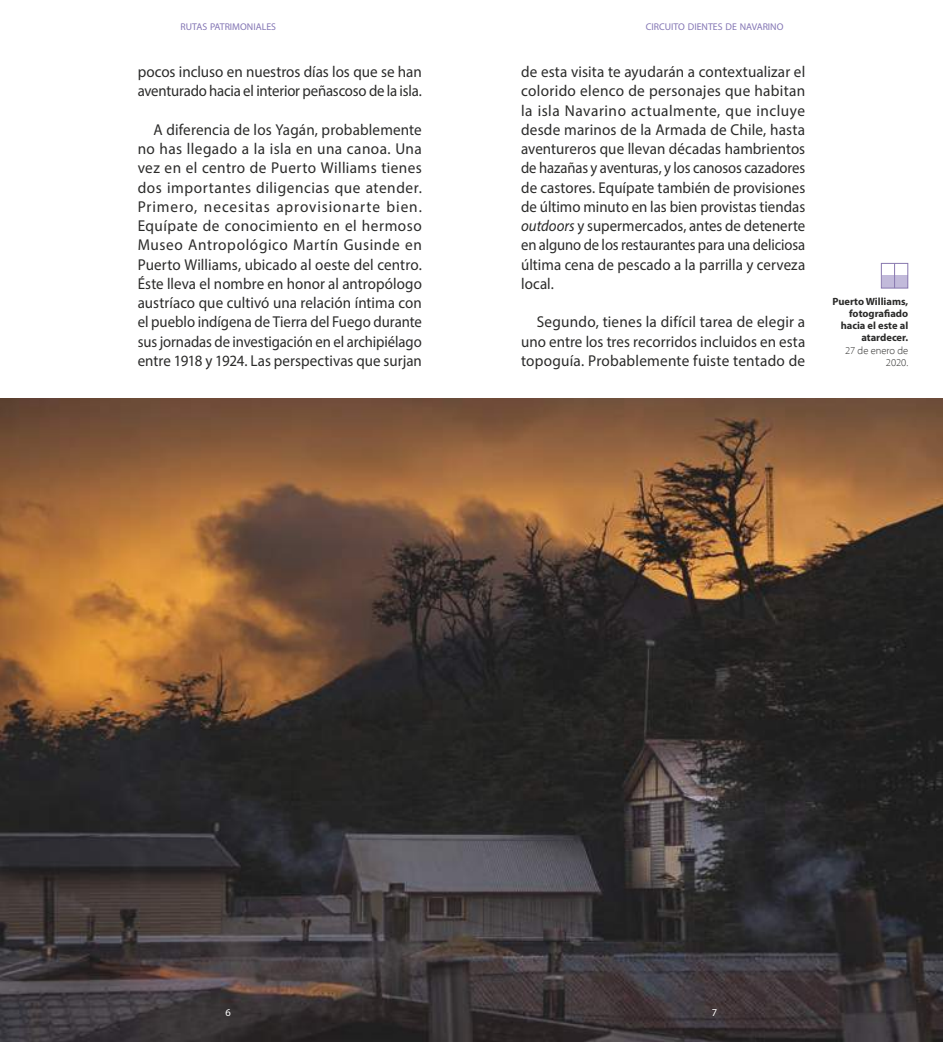
<style>
.page{position:relative;width:943px;height:1042px;background:#fff}
.page>*{position:absolute;margin:0;border:0;box-sizing:border-box;transform-origin:0 0}
.t1{font:15.75px/19.2px "Myriad Pro";color:#2b2b2a;text-align:justify;scale:.96 1}
.t2{font:15.75px/19.2px "Myriad Pro";color:#2b2b2a;text-align:justify}
.t3{font:700 10.5px/12.2px "Myriad Pro";color:#2b2b2a;text-align:right}
.t4{font:300 10.5px/12.2px "Myriad Pro";color:#2b2b2a;text-align:right}
.t5{font:10.5px "Myriad Pro";color:#fff}
.t6{font:9.8px "Myriad Pro";color:#8476b4}
.s1{font-style:italic}
</style>
<div class="page">
<img style="left:0;top:398px;width:943px;height:644px">
<div style="left:881px;top:276px;width:26px;height:12px;background:#c2bada"></div>
<div style="left:880px;top:263px;width:28px;height:25px;border:1px solid #8878af"></div>
<svg style="left:894px;top:263px;width:1px;height:25px"></svg>
<p class="t6" style="left:181px;top:21px;width:97px">RUTAS PATRIMONIALES</p>
<p class="t6" style="left:646px;top:21px;width:139px">CIRCUITO DIENTES DE NAVARINO</p>
<p class="t1" style="left:138px;top:62px;width:297px">pocos incluso en nuestros días los que se han aventurado hacia el interior peñascoso de la isla.</p>
<p class="t1" style="left:138px;top:120px;width:297px;text-indent:16px">A diferencia de los Yagán, probablemente no has llegado a la isla en una canoa. Una vez en el centro de Puerto Williams tienes dos importantes diligencias que atender.<br>Primero, necesitas aprovisionarte bien.<br>Equípate de conocimiento en el hermoso Museo Antropológico Martín Gusinde en Puerto Williams, ubicado al oeste del centro.<br>Éste lleva el nombre en honor al antropólogo austríaco que cultivó una relación íntima con el pueblo indígena de Tierra del Fuego durante sus jornadas de investigación en el archipiélago entre 1918 y 1924. Las perspectivas que surjan</p>
<p class="t1" style="left:521px;top:62px;width:297px">de esta visita te ayudarán a contextualizar el colorido elenco de personajes que habitan la isla Navarino actualmente, que incluye desde marinos de la Armada de Chile, hasta aventureros que llevan décadas hambrientos de hazañas y aventuras, y los canosos cazadores de castores. Equípate también de provisiones de último minuto en las bien provistas tiendas <span class="s1">outdoors</span> y supermercados, antes de detenerte en alguno de los restaurantes para una deliciosa última cena de pescado a la parrilla y cerveza local.</p>
<p class="t2" style="left:521px;top:312px;width:286px;text-indent:16px">Segundo, tienes la difícil tarea de elegir a uno entre los tres recorridos incluidos en esta topoguía. Probablemente fuiste tentado de</p>
<p class="t3" style="left:832px;top:295px;width:77px">Puerto Williams, fotografiado hacia el este al atardecer.</p>
<p class="t4" style="left:845px;top:344px;width:65px">27 de enero de<br>2020.</p>
<p class="t5" style="left:225px;top:1006px;width:7px">6</p>
<p class="t5" style="left:712px;top:1006px;width:7px">7</p>
</div>
